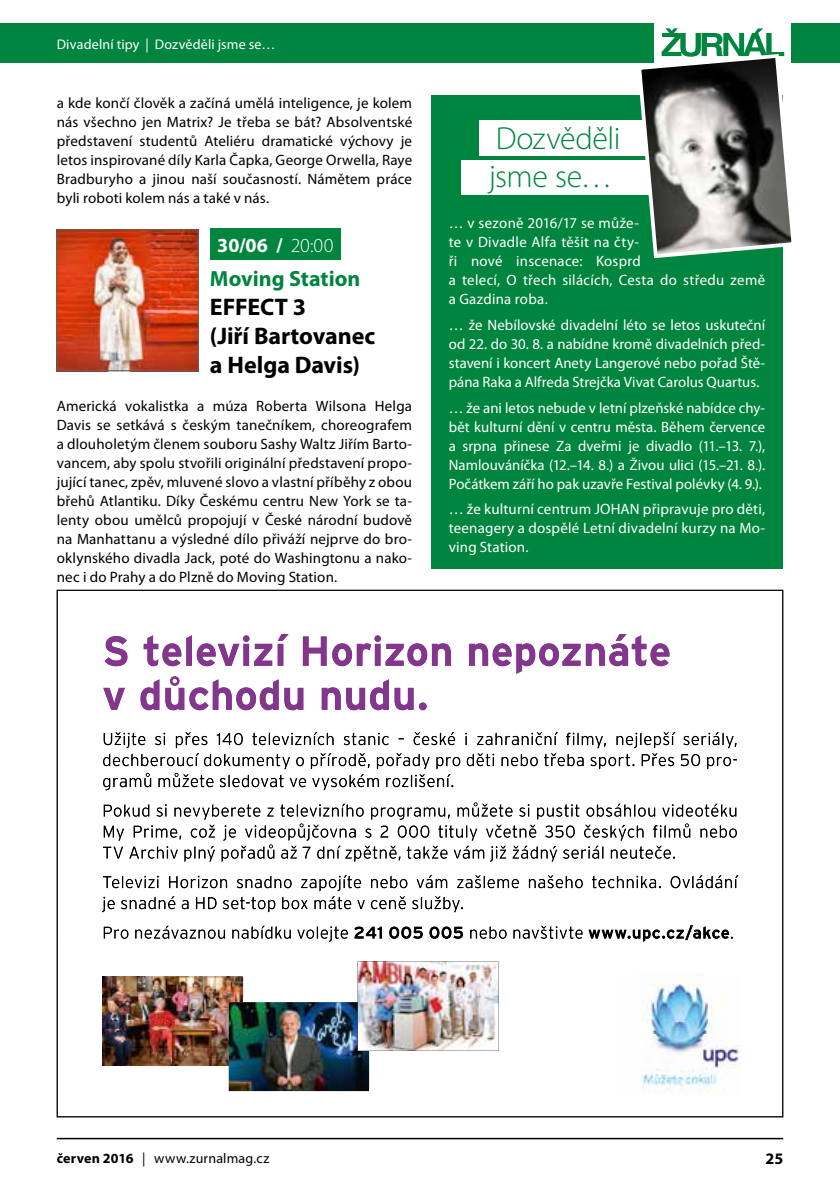
<style>
.page{position:relative;width:840px;height:1191px;background:#fff}
.page>*{position:absolute;margin:0;border:0;box-sizing:border-box;transform-origin:0 0}
.t1{font:300 32px/38.4px "Myriad Pro";letter-spacing:-.015em;color:#00853e}
.t2{font:700 24px/28.8px "Myriad Pro";letter-spacing:-.005em;color:#000}
.t3{font:700 22px "Myriad Pro";color:#00853e}
.t4{font:700 20px "Myriad Pro";color:#fff}
.t5{font:700 16px "Myriad Pro";color:#000}
.t6{font:15px/19px "Myriad Pro";letter-spacing:.01em;color:#000;text-align:justify}
.t7{font:15px/19px "Myriad Pro";letter-spacing:.01em;color:#fff;text-align:justify}
.t8{font:14px "Myriad Pro";letter-spacing:.015em;color:#fff}
.t9{font:14px "Myriad Pro";letter-spacing:.015em;color:#000}
.t10{font:12px "Helvetica";color:#000}
.s1{font-weight:300}
.s2{font-weight:700}
</style>
<div class="page">
<div style="left:0;top:23px;width:653px;height:39px;background:#00853e"></div>
<div style="left:790px;top:23px;width:49px;height:39px;background:#00853e"></div>
<hr style="left:57px;top:1137px;width:725px;height:2px;background:#000">
<div style="left:210px;top:228px;width:130px;height:32px;background:#00853e"></div>
<img style="left:59px;top:231px;width:137px;height:138px">
<div style="left:57px;top:229px;width:141px;height:142px;border:1px solid #646363"></div>
<div style="left:431px;top:96px;width:351px;height:472px;background:#00853e"></div>
<div style="left:478px;top:120px;width:216px;height:35px;background:#fff"></div>
<div style="left:461px;top:160px;width:200px;height:34px;background:#fff"></div>
<svg style="left:635px;top:28px;width:162px;height:232px"></svg>
<svg style="left:57px;top:590px;width:725px;height:527px"></svg>
<p class="t8" style="left:57px;top:35px;width:220px">Divadelní tipy | Dozvěděli jsme se…</p>
<p class="t6" style="left:57px;top:93px;width:357px">a kde končí člověk a začíná umělá inteligence, je kolem nás všechno jen Matrix? Je třeba se bát? Absolventské představení studentů Ateliéru dramatické výchovy je letos inspirované díly Karla Čapka, George Orwella, Raye Bradburyho a jinou naší současností. Námětem práce byli roboti kolem nás a také v nás.</p>
<h3 class="t4" style="left:217px;top:232px;width:118px">30/06 / <span class="s1">20:00</span></h3>
<h3 class="t3" style="left:210px;top:264px;width:152px">Moving Station</h3>
<h2 class="t2" style="left:210px;top:292px;width:167px">EFFECT 3<br>(Jiří Bartovanec a Helga Davis)</h2>
<p class="t6" style="left:57px;top:396px;width:357px">Americká vokalistka a múza Roberta Wilsona Helga Davis se setkává s českým tanečníkem, choreografem a dlouholetým členem souboru Sashy Waltz Jiřím Barto&shy;vancem, aby spolu stvořili originální představení propo&shy;jující tanec, zpěv, mluvené slovo a vlastní příběhy z obou břehů Atlantiku. Díky Českému centru New York se ta&shy;lenty obou umělců propojují v České národní budově na Manhattanu a výsledné dílo přiváží nejprve do bro&shy;oklynského divadla Jack, poté do Washingtonu a nako&shy;nec i do Prahy a do Plzně do Moving Station.</p>
<h1 class="t1" style="left:489px;top:118px;width:133px">Dozvěděli jsme se…</h1>
<p class="t7" style="left:448px;top:213px;width:318px;text-align:left">… v sezoně 2016/17 se může-<br>te v Divadle Alfa těšit na čty-<br>ři nové inscenace: Kosprd<br>a telecí, O třech silácích, Cesta do středu země a Gazdina roba.</p>
<p class="t7" style="left:448px;top:315px;width:318px">… že Nebílovské divadelní léto se letos uskuteční od 22. do 30. 8. a nabídne kromě divadelních před&shy;stavení i koncert Anety Langerové nebo pořad Ště&shy;pána Raka a Alfreda Strejčka Vivat Carolus Quartus.</p>
<p class="t7" style="left:448px;top:398px;width:318px">… že ani letos nebude v letní plzeňské nabídce chy&shy;bět kulturní dění v centru města. Během července a srpna přinese Za dveřmi je divadlo (11.–13. 7.), Namlouváníčka (12.–14. 8.) a Živou ulici (15.–21. 8.).<br>Počátkem září ho pak uzavře Festival polévky (4. 9.).</p>
<p class="t7" style="left:448px;top:499px;width:318px">… že kulturní centrum JOHAN připravuje pro děti, teenagery a dospělé Letní divadelní kurzy na Mo&shy;ving Station.</p>
<p class="t9" style="left:57px;top:1149px;width:214px"><span class="s2">červen 2016</span> | www.zurnalmag.cz</p>
<p class="t5" style="left:765px;top:1148px;width:19px">25</p>
<p class="t10" style="left:77px;top:1150px;width:271px">16881 UPC PR kveten Zurnal 128x93_v02.indd 1</p>
</div>
